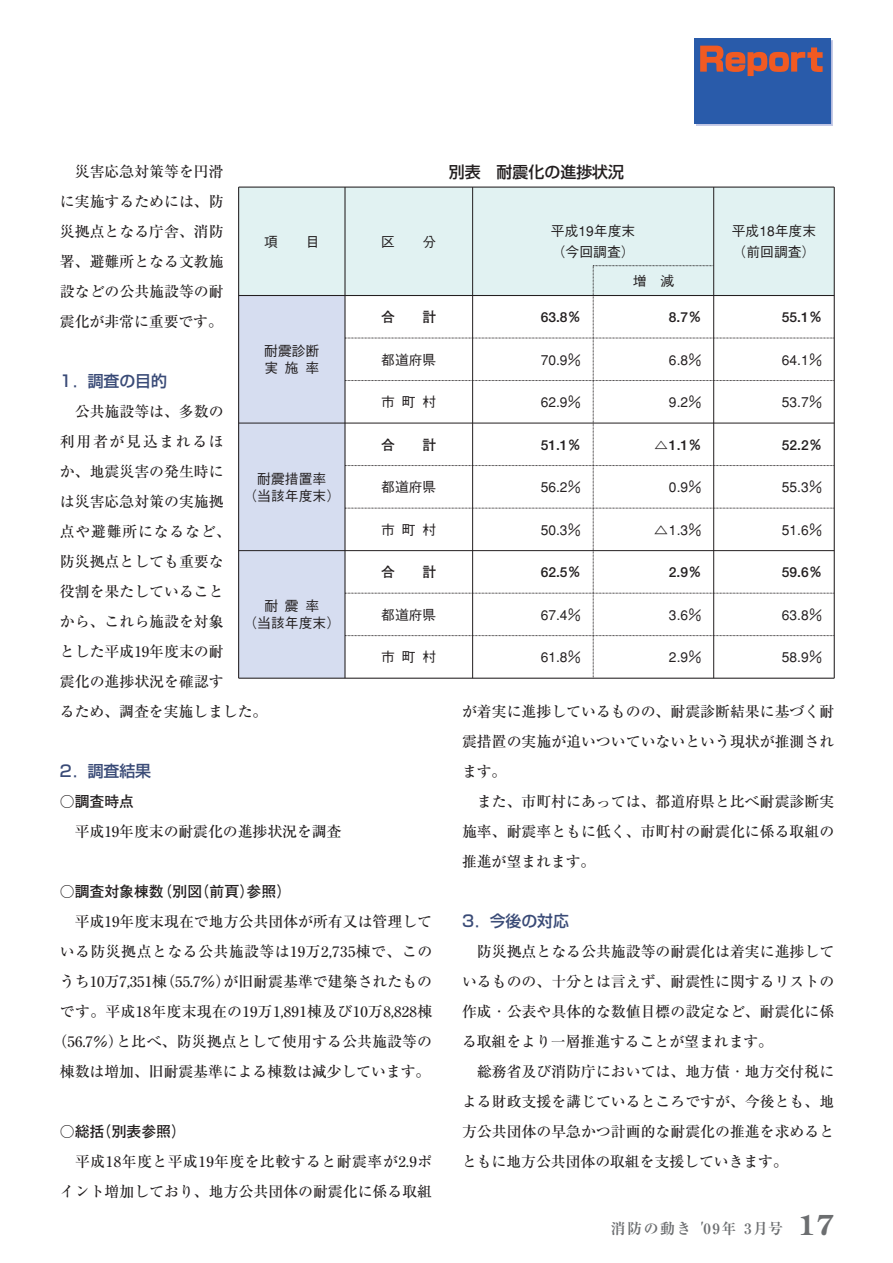
<style>
.page{position:relative;width:893px;height:1263px;background:#fff}
.page>*{position:absolute;margin:0;border:0;box-sizing:border-box;transform-origin:0 0}
.t1{font:500 15.9px "Shin Go";letter-spacing:-.01em;color:#3a4b77}
.t2{font:500 15.9px "Shin Go";color:#231f20}
.t3{font:500 14.85px/30px "Ryumin";color:#231f20;text-align:justify}
.t4{font:500 14.85px/30px "Ryumin";letter-spacing:.03em;color:#231f20;text-align:right}
.t5{font:700 14.85px "Futo Go B101";letter-spacing:-.005em;color:#231f20}
.t6{font:700 14.85px "Ryumin";letter-spacing:.1em;color:#6c6e70}
.t7{font:500 13.8px/17px "Gothic BBB";color:#231f20}
.t8{font:700 13.8px "Futo Go B101";color:#231f20}
.s1{font-style:italic}
.s2{font-family:"Century Old Style";font-size:27.6px}
</style>
<div class="page">
<div style="left:694px;top:38px;width:136px;height:85px;background:#295baa"></div>
<svg style="left:696px;top:40px;width:136px;height:85px"></svg>
<div style="left:472px;top:187px;width:362px;height:109px;background:#e1f2f2"></div>
<div style="left:239px;top:187px;width:106px;height:109px;background:#e1f2f2"></div>
<div style="left:345px;top:187px;width:127px;height:109px;background:#e1f2f2"></div>
<div style="left:239px;top:296px;width:106px;height:127px;background:#d6ddf0"></div>
<hr style="left:239px;top:187px;width:595px;height:1px;background:#231f20">
<hr style="left:239px;top:295px;width:595px;height:1px;background:#231f20">
<div style="left:239px;top:423px;width:106px;height:128px;background:#d6ddf0"></div>
<div style="left:239px;top:551px;width:106px;height:127px;background:#d6ddf0"></div>
<hr style="left:238px;top:187px;width:1px;height:491px;background:#231f20">
<hr style="left:344px;top:187px;width:1px;height:491px;background:#231f20">
<hr style="left:239px;top:423px;width:595px;height:1px;background:#231f20">
<hr style="left:239px;top:550px;width:595px;height:1px;background:#231f20">
<hr style="left:239px;top:678px;width:595px;height:1px;background:#231f20">
<hr style="left:833px;top:187px;width:1px;height:491px;background:#231f20">
<hr style="left:713px;top:187px;width:1px;height:491px;background:#231f20">
<svg style="left:345px;top:265px;width:489px;height:414px"></svg>
<hr style="left:472px;top:187px;width:1px;height:491px;background:#231f20">
<p class="t3" style="left:60px;top:158px;width:165px;text-indent:15px">災害応急対策等を円滑に実施するためには、防災拠点となる庁舎、消防署、避難所となる文教施設などの公共施設等の耐震化が非常に重要です。</p>
<p class="t2" style="left:448px;top:166px;width:177px">別表　耐震化の進捗状況</p>
<p class="t7" style="left:264px;top:235px;width:57px">項　　目</p>
<p class="t7" style="left:381px;top:235px;width:57px">区　　分</p>
<p class="t7" style="left:731px;top:222px;width:86px;line-height:21.3px">平成18年度末（前回調査）</p>
<p class="t7" style="left:551px;top:222px;width:86px;line-height:21.3px">平成19年度末（今回調査）</p>
<p class="t7" style="left:632px;top:274px;width:43px">増　減</p>
<p class="t8" style="left:381px;top:312px;width:57px">合　　計</p>
<p class="t8" style="left:540px;top:312px;width:42px">63.8％</p>
<p class="t8" style="left:669px;top:312px;width:35px">8.7％</p>
<p class="t8" style="left:781px;top:312px;width:42px">55.1％</p>
<p class="t7" style="left:264px;top:344px;width:57px">耐震診断実施率</p>
<p class="t1" style="left:60px;top:375px;width:109px">1．調査の目的</p>
<p class="t3" style="left:60px;top:398px;width:209px;text-align:left;text-indent:15px">公共施設等は、多数の<br>利用者が見込まれるほ<br>か、地震災害の発生時に<br>は災害応急対策の実施拠<br>点や避難所になるなど、<br>防災拠点としても重要な<br>役割を果たしていること<br>から、これら施設を対象<br>とした平成19年度末の耐<br>震化の進捗状況を確認す<br>るため、調査を実施しました。</p>
<p class="t7" style="left:243px;top:472px;width:98px;text-align:center">耐震措置率<br>（当該年度末）</p>
<p class="t7" style="left:243px;top:599px;width:98px;text-align:center">耐震率<br>（当該年度末）</p>
<p class="t1" style="left:60px;top:765px;width:93px">2．調査結果</p>
<p class="t5" style="left:60px;top:796px;width:76px">○調査時点</p>
<p class="t3" style="left:75px;top:819px;width:268px">平成19年度末の耐震化の進捗状況を調査</p>
<p class="t7" style="left:381px;top:353px;width:57px">都道府県</p>
<p class="t7" style="left:540px;top:353px;width:42px">70.9％</p>
<p class="t7" style="left:669px;top:353px;width:35px">6.8％</p>
<p class="t7" style="left:781px;top:353px;width:42px">64.1％</p>
<p class="t7" style="left:540px;top:395px;width:42px">62.9％</p>
<p class="t7" style="left:669px;top:395px;width:35px">9.2％</p>
<p class="t7" style="left:781px;top:395px;width:42px">53.7％</p>
<p class="t7" style="left:381px;top:395px;width:57px">市町村</p>
<p class="t8" style="left:381px;top:439px;width:57px">合　　計</p>
<p class="t8" style="left:540px;top:439px;width:42px">51.1％</p>
<p class="t8" style="left:654px;top:439px;width:49px">△1.1％</p>
<p class="t8" style="left:781px;top:439px;width:42px">52.2％</p>
<p class="t7" style="left:381px;top:480px;width:57px">都道府県</p>
<p class="t7" style="left:540px;top:480px;width:42px">56.2％</p>
<p class="t7" style="left:669px;top:480px;width:35px">0.9％</p>
<p class="t7" style="left:781px;top:480px;width:42px">55.3％</p>
<p class="t7" style="left:540px;top:523px;width:42px">50.3％</p>
<p class="t7" style="left:654px;top:523px;width:49px">△1.3％</p>
<p class="t7" style="left:781px;top:523px;width:42px">51.6％</p>
<p class="t7" style="left:381px;top:523px;width:57px">市町村</p>
<p class="t8" style="left:381px;top:567px;width:57px">合　　計</p>
<p class="t8" style="left:540px;top:567px;width:42px">62.5％</p>
<p class="t8" style="left:669px;top:567px;width:35px">2.9％</p>
<p class="t8" style="left:781px;top:567px;width:42px">59.6％</p>
<p class="t7" style="left:381px;top:609px;width:57px">都道府県</p>
<p class="t7" style="left:540px;top:608px;width:42px">67.4％</p>
<p class="t7" style="left:669px;top:608px;width:35px">3.6％</p>
<p class="t7" style="left:781px;top:608px;width:42px">63.8％</p>
<p class="t7" style="left:540px;top:650px;width:42px">61.8％</p>
<p class="t7" style="left:669px;top:650px;width:35px">2.9％</p>
<p class="t7" style="left:781px;top:650px;width:42px">58.9％</p>
<p class="t7" style="left:381px;top:650px;width:57px">市町村</p>
<p class="t3" style="left:462px;top:699px;width:374px">が着実に進捗しているものの、耐震診断結果に基づく耐震措置の実施が追いついていないという現状が推測されます。</p>
<p class="t3" style="left:462px;top:789px;width:374px;text-indent:15px">また、市町村にあっては、都道府県と比べ耐震診断実施率、耐震率ともに低く、市町村の耐震化に係る取組の推進が望まれます。</p>
<p class="t5" style="left:60px;top:886px;width:232px">○調査対象棟数（別図（前頁）参照）</p>
<p class="t3" style="left:52px;top:909px;width:381px;text-align:right">平成19年度末現在で地方公共団体が所有又は管理して<br>いる防災拠点となる公共施設等は19万2,735棟で、このうち10万7,351棟（55.7％）が旧耐震基準で建築されたものです。平成18年度末現在の19万1,891棟及び10万8,828棟（56.7％）と比べ、防災拠点として使用する公共施設等の棟数は増加、旧耐震基準による棟数は減少しています。</p>
<p class="t5" style="left:60px;top:1126px;width:127px">○総括（別表参照）</p>
<p class="t4" style="left:60px;top:1149px;width:374px">平成18年度と平成19年度を比較すると耐震率が2.9ポイント増加しており、地方公共団体の耐震化に係る取組</p>
<p class="t1" style="left:462px;top:915px;width:109px">3．今後の対応</p>
<p class="t3" style="left:462px;top:939px;width:374px;text-indent:15px">防災拠点となる公共施設等の耐震化は着実に進捗しているものの、十分とは言えず、耐震性に関するリストの作成・公表や具体的な数値目標の設定など、耐震化に係る取組をより一層推進することが望まれます。</p>
<p class="t3" style="left:462px;top:1059px;width:374px;text-indent:15px">総務省及び消防庁においては、地方債・地方交付税による財政支援を講じているところですが、今後とも、地方公共団体の早急かつ計画的な耐震化の推進を求めるとともに地方公共団体の取組を支援していきます。</p>
<p class="t6" style="left:611px;top:1223px;width:225px">消防の動き <span class="s1">'</span>09年 3月号　<span class="s2">17</span></p>
</div>
